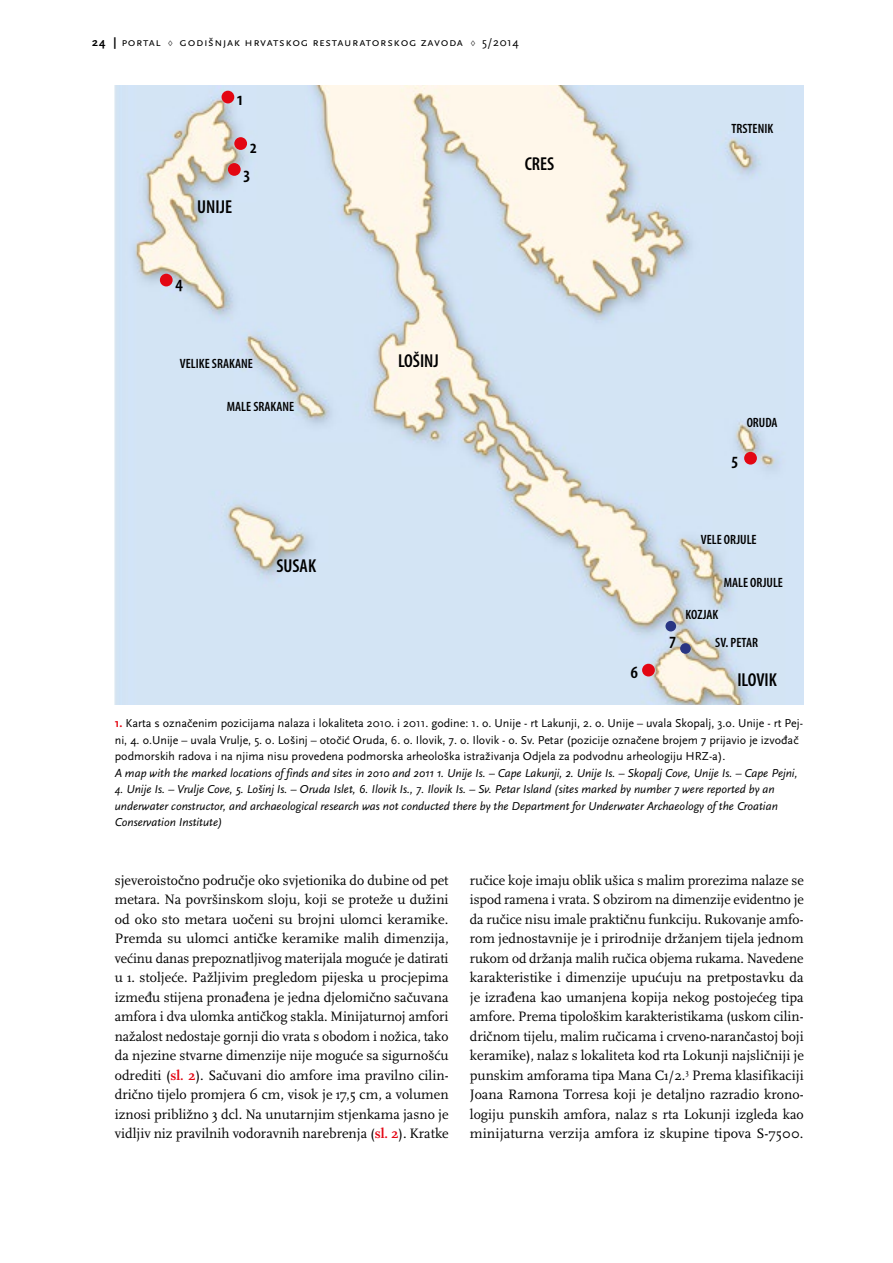
<style>
.page{position:relative;width:893px;height:1263px;background:#fff}
.page>*{position:absolute;margin:0;border:0;box-sizing:border-box;transform-origin:0 0}
.t1{font:600 condensed 18.75px/26.7px "Myriad Pro";color:#000;text-align:center}
.t2{font:14.25px/19.5px "Scala Pro";color:#000;text-align:justify}
.t3{font:600 condensed 13.5px "Myriad Pro";color:#000}
.t4{font:italic 12px/16.5px "Scala Sans Pro";color:#000}
.t5{font:12px/16.5px "Scala Sans Pro";color:#000}
.t6{font:12px "Scala Sans Pro";letter-spacing:.05em;color:#000}
.s1{font-weight:700}
.s2{font-family:"Scala Pro"}
.s3{font-weight:700;color:#e30613}
</style>
<div class="page">
<img style="left:115px;top:85px;width:689px;height:620px">
<div style="left:228px;top:163px;width:13px;height:13px;background:#e30613;border-radius:50%"></div>
<div style="left:222px;top:91px;width:12px;height:12px;background:#e30613;border-radius:50%"></div>
<div style="left:234px;top:137px;width:13px;height:13px;background:#e30613;border-radius:50%"></div>
<div style="left:160px;top:274px;width:13px;height:12px;background:#e30613;border-radius:50%"></div>
<div style="left:744px;top:452px;width:13px;height:13px;background:#e30613;border-radius:50%"></div>
<div style="left:642px;top:664px;width:13px;height:12px;background:#e30613;border-radius:50%"></div>
<div style="left:680px;top:643px;width:11px;height:11px;background:#283583;border-radius:50%"></div>
<div style="left:665px;top:621px;width:11px;height:10px;background:#283583;border-radius:50%"></div>
<p class="t6" style="left:92px;top:35px;width:428px"><span class="s1">24 |</span> portal <span class="s2">♢</span> Godišnjak Hrvatskog restauratorskog zavoda <span class="s2">♢</span> 5/2014</p>
<h1 class="t1" style="left:237px;top:85px;width:7px">1</h1>
<h1 class="t1" style="left:197px;top:193px;width:36px">UNIJE</h1>
<h1 class="t1" style="left:244px;top:133px;width:14px">2<br>3</h1>
<h1 class="t1" style="left:176px;top:270px;width:9px">4</h1>
<p class="t3" style="left:180px;top:355px;width:74px">VELIKE SRAKANE</p>
<p class="t3" style="left:227px;top:399px;width:69px">MALE SRAKANE</p>
<h1 class="t1" style="left:276px;top:552px;width:41px">SUSAK</h1>
<h1 class="t1" style="left:398px;top:348px;width:42px">LOŠINJ</h1>
<h1 class="t1" style="left:525px;top:150px;width:31px">CRES</h1>
<p class="t3" style="left:731px;top:120px;width:43px">TRSTENIK</p>
<h1 class="t1" style="left:631px;top:658px;width:9px">6</h1>
<p class="t3" style="left:747px;top:414px;width:32px">ORUDA</p>
<h1 class="t1" style="left:731px;top:446px;width:8px">5</h1>
<p class="t3" style="left:701px;top:531px;width:57px">VELE ORJULE</p>
<h1 class="t1" style="left:669px;top:626px;width:8px">7</h1>
<p class="t3" style="left:724px;top:574px;width:61px">MALE ORJULE</p>
<p class="t3" style="left:685px;top:606px;width:34px">KOZJAK</p>
<p class="t3" style="left:715px;top:634px;width:44px">SV. PETAR</p>
<h1 class="t1" style="left:737px;top:666px;width:41px">ILOVIK</h1>
<p class="t5" style="left:115px;top:715px;width:690px"><span class="s3">1.</span> Karta s označenim pozicijama nalaza i lokaliteta 2010. i 2011. godine: 1. o. Unije - rt Lakunji, 2. o. Unije – uvala Skopalj, 3.o. Unije - rt Pej&shy;ni, 4. o.Unije – uvala Vrulje, 5. o. Lošinj – otočić Oruda, 6. o. Ilovik, 7. o. Ilovik - o. Sv. Petar (pozicije označene brojem 7 prijavio je izvođač podmorskih radova i na njima nisu provedena podmorska arheološka istraživanja Odjela za podvodnu arheologiju HRZ-a).</p>
<p class="t4" style="left:115px;top:764px;width:684px">A map with the marked locations of finds and sites in 2010 and 2011 1. Unije Is. – Cape Lakunji, 2. Unije Is. – Skopalj Cove, Unije Is. – Cape Pejni,</p>
<p class="t4" style="left:115px;top:781px;width:664px">4. Unije Is. – Vrulje Cove, 5. Lošinj Is. – Oruda Islet, 6. Ilovik Is., 7. Ilovik Is. – Sv. Petar Island (sites marked by number 7 were reported by an underwater constructor, and archaeological research was not conducted there by the Department for Underwater Archaeology of the Croatian<br>Conservation Institute)</p>
<p class="t2" style="left:115px;top:870px;width:336px">sjeveroistočno područje oko svjetionika do dubine od pet metara. Na površinskom sloju, koji se proteže u dužini od oko sto metara uočeni su brojni ulomci keramike.<br>Premda su ulomci antičke keramike malih dimenzija, većinu danas prepoznatljivog materijala moguće je datirati u 1. stoljeće. Pažljivim pregledom pijeska u procjepima između stijena pronađena je jedna djelomično sačuvana amfora i dva ulomka antičkog stakla. Minijaturnoj amfori nažalost nedostaje gornji dio vrata s obodom i nožica, tako da njezine stvarne dimenzije nije moguće sa sigurnošću odrediti (<span class="s3">sl. 2</span>). Sačuvani dio amfore ima pravilno cilin&shy;drično tijelo promjera 6 cm, visok je 17,5 cm, a volumen iznosi približno 3 dcl. Na unutarnjim stjenkama jasno je vidljiv niz pravilnih vodoravnih narebrenja (<span class="s3">sl. 2</span>). Kratke</p>
<p class="t2" style="left:470px;top:870px;width:335px">ručice koje imaju oblik ušica s malim prorezima nalaze se ispod ramena i vrata. S obzirom na dimenzije evidentno je da ručice nisu imale praktičnu funkciju. Rukovanje amfo&shy;rom jednostavnije je i prirodnije držanjem tijela jednom rukom od držanja malih ručica objema rukama. Navedene karakteristike i dimenzije upućuju na pretpostavku da je izrađena kao umanjena kopija nekog postojećeg tipa amfore. Prema tipološkim karakteristikama (uskom cilin&shy;dričnom tijelu, malim ručicama i crveno-narančastoj boji keramike), nalaz s lokaliteta kod rta Lokunji najsličniji je punskim amforama tipa Mana C1/2.<sup>3</sup> Prema klasifikaciji Joana Ramona Torresa koji je detaljno razradio krono&shy;logiju punskih amfora, nalaz s rta Lokunji izgleda kao minijaturna verzija amfora iz skupine tipova S-7500.</p>
</div>
